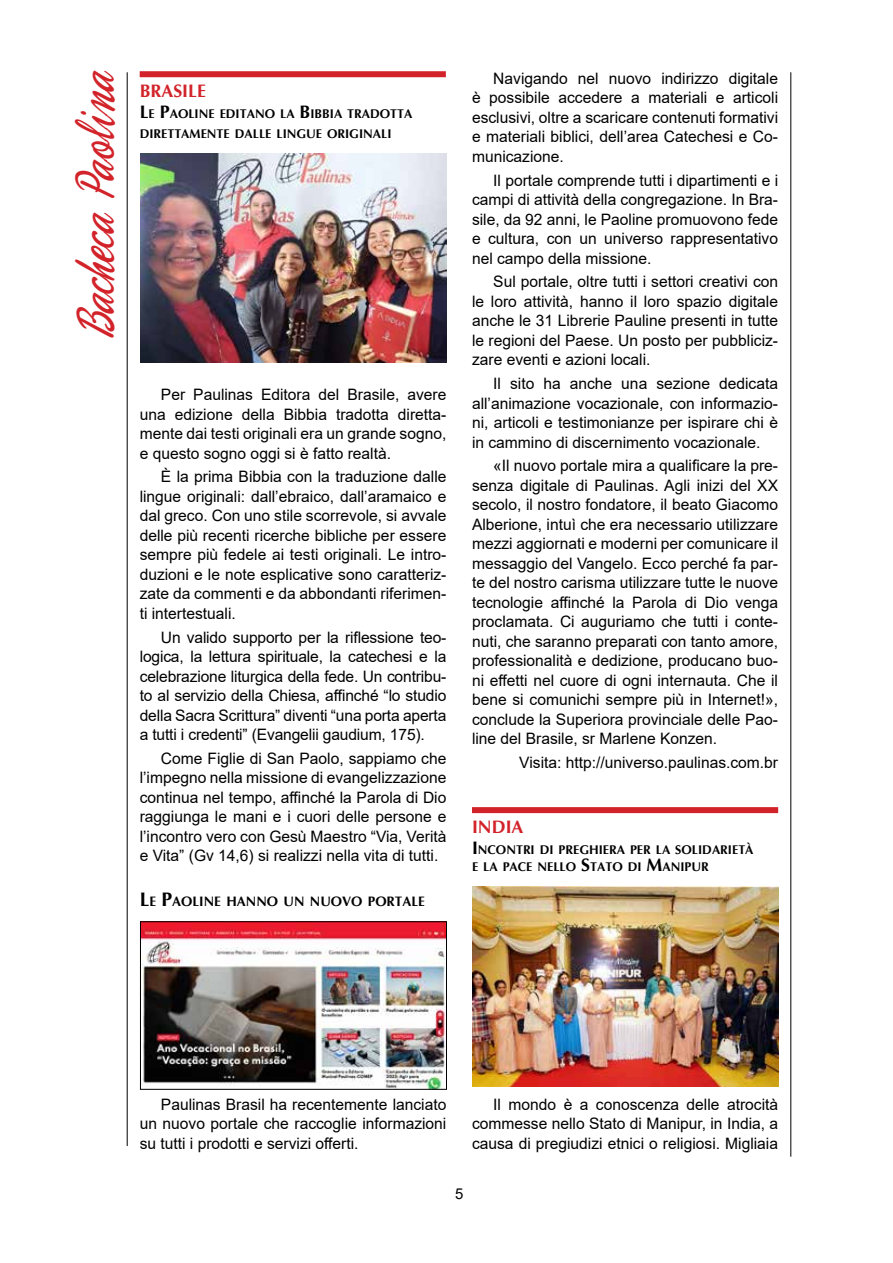
<style>
.page{position:relative;width:893px;height:1263px;background:#fff}
.page>*{position:absolute;margin:0;border:0;box-sizing:border-box;transform-origin:0 0}
.t1{font:57px "Phoenix Script FLF";color:#d2232a;scale:.7 1}
.t2{font:700 18px "Optima";color:#d2232a}
.t3{font:15.75px/19.5px "Arial";color:#000;text-align:justify}
.t4{font:15px "Arial";color:#000}
.t5{font:700 13.65px "Optima";color:#000}
.t6{font:700 12.6px/19.8px "Optima";color:#000}
.s1{font-size:18px}
.s2{font-size:19.5px}
</style>
<div class="page">
<hr style="left:127px;top:72px;width:1px;height:1074px;background:#000">
<hr style="left:791px;top:72px;width:1px;height:1085px;background:#000">
<div style="left:140px;top:71px;width:306px;height:6px;background:#d2232a"></div>
<div style="left:472px;top:807px;width:306px;height:6px;background:#d2232a"></div>
<img style="left:140px;top:153px;width:306px;height:210px">
<img style="left:142px;top:923px;width:303px;height:165px">
<div style="left:140px;top:921px;width:307px;height:169px;border:1px solid #000"></div>
<img style="left:472px;top:887px;width:306px;height:199px">
<h1 class="t1" style="left:66px;top:340px;width:388px;rotate:-90deg">Bacheca Paolina</h1>
<p class="t2" style="left:140px;top:79px;width:22px">BRASILE</p>
<p class="t6" style="left:140px;top:104px;width:274px"><span class="s1">L</span>E <span class="s1">P</span>AOLINE EDITANO LA <span class="s1">B</span>IBBIA TRADOTTA<br>DIRETTAMENTE DALLE LINGUE ORIGINALI</p>
<p class="t3" style="left:140px;top:385px;width:308px;text-indent:21px">Per Paulinas Editora del Brasile, avere una edizione della Bibbia tradotta diretta&shy;mente dai testi originali era un grande sogno, e questo sogno oggi si è fatto realtà.</p>
<p class="t3" style="left:140px;top:467px;width:308px;text-indent:21px">È la prima Bibbia con la traduzione dalle lingue originali: dall’ebraico, dall’aramaico e dal greco. Con uno stile scorrevole, si avvale delle più recenti ricerche bibliche per essere sempre più fedele ai testi originali. Le intro&shy;duzioni e le note esplicative sono caratteriz&shy;zate da commenti e da abbondanti riferimen&shy;ti intertestuali.</p>
<p class="t3" style="left:140px;top:627px;width:308px;text-indent:21px">Un valido supporto per la riflessione teo&shy;logica, la lettura spirituale, la catechesi e la celebrazione liturgica della fede. Un contribu&shy;to al servizio della Chiesa, affinché “lo studio della Sacra Scrittura” diventi “una porta aperta a tutti i credenti” (Evangelii gaudium, 175).</p>
<p class="t3" style="left:140px;top:748px;width:308px;text-indent:21px">Come Figlie di San Paolo, sappiamo che l’impegno nella missione di evangelizzazione continua nel tempo, affinché la Parola di Dio raggiunga le mani e i cuori delle persone e l’incontro vero con Gesù Maestro “Via, Verità e Vita” (Gv 14,6) si realizzi nella vita di tutti.</p>
<p class="t5" style="left:140px;top:893px;width:287px"><span class="s2">L</span>E <span class="s2">P</span>AOLINE HANNO UN NUOVO PORTALE</p>
<p class="t3" style="left:472px;top:68px;width:308px;text-indent:21px">Navigando nel nuovo indirizzo digitale è possibile accedere a materiali e articoli esclusivi, oltre a scaricare contenuti formativi e materiali biblici, dell’area Catechesi e Co&shy;municazione.</p>
<p class="t3" style="left:472px;top:170px;width:308px;text-indent:21px">Il portale comprende tutti i dipartimenti e i campi di attività della congregazione. In Bra&shy;sile, da 92 anni, le Paoline promuovono fede e cultura, con un universo rappresentativo nel campo della missione.</p>
<p class="t3" style="left:472px;top:272px;width:308px;text-indent:21px">Sul portale, oltre tutti i settori creativi con le loro attività, hanno il loro spazio digitale anche le 31 Librerie Pauline presenti in tutte le regioni del Paese. Un posto per pubbliciz&shy;zare eventi e azioni locali.</p>
<p class="t3" style="left:472px;top:374px;width:308px;text-indent:21px">Il sito ha anche una sezione dedicata all’animazione vocazionale, con informazio&shy;ni, articoli e testimonianze per ispirare chi è in cammino di discernimento vocazionale.</p>
<p class="t3" style="left:472px;top:456px;width:308px;text-indent:21px">«Il nuovo portale mira a qualificare la pre&shy;senza digitale di Paulinas. Agli inizi del XX secolo, il nostro fondatore, il beato Giacomo Alberione, intuì che era necessario utilizzare mezzi aggiornati e moderni per comunicare il messaggio del Vangelo. Ecco perché fa par&shy;te del nostro carisma utilizzare tutte le nuove tecnologie affinché la Parola di Dio venga proclamata. Ci auguriamo che tutti i conte&shy;nuti, che saranno preparati con tanto amore, professionalità e dedizione, producano buo&shy;ni effetti nel cuore di ogni internauta. Che il bene si comunichi sempre più in Internet!», conclude la Superiora provinciale delle Pao&shy;line del Brasile, sr Marlene Konzen.</p>
<p class="t3" style="left:519px;top:753px;width:260px">Visita: http://universo.paulinas.com.br</p>
<p class="t2" style="left:472px;top:815px;width:12px">INDIA</p>
<p class="t6" style="left:472px;top:841px;width:283px;line-height:17.2px"><span class="s1">I</span>NCONTRI DI PREGHIERA PER LA SOLIDARIETÀ<br>E LA PACE NELLO <span class="s1">S</span>TATO DI <span class="s1">M</span>ANIPUR</p>
<p class="t3" style="left:140px;top:1094px;width:308px;text-indent:21px">Paulinas Brasil ha recentemente lanciato un nuovo portale che raccoglie informazioni su tutti i prodotti e servizi offerti.</p>
<p class="t3" style="left:472px;top:1094px;width:308px;text-indent:21px">Il mondo è a conoscenza delle atrocità commesse nello Stato di Manipur, in India, a causa di pregiudizi etnici o religiosi. Migliaia</p>
<p class="t4" style="left:455px;top:1183px;width:10px">5</p>
</div>
